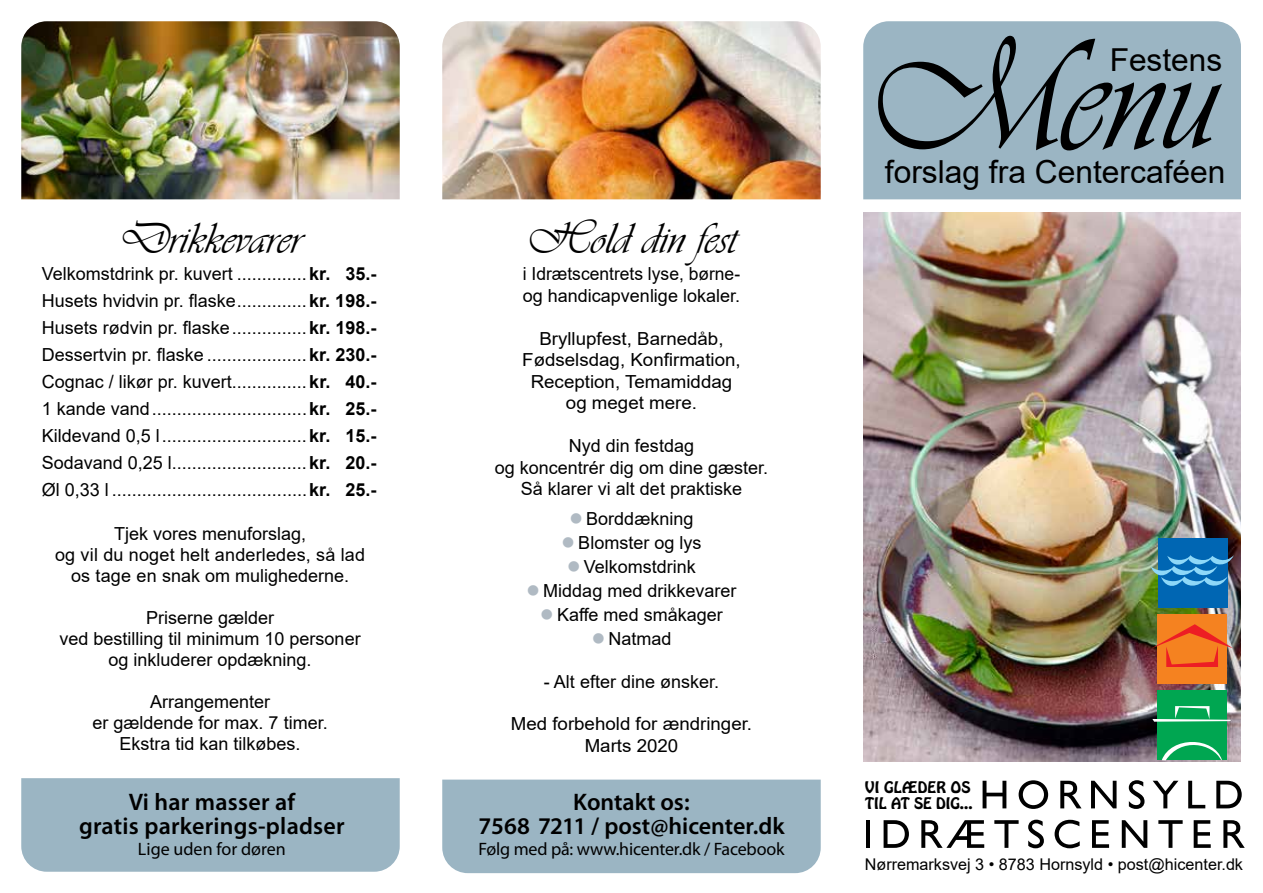
<style>
.page{position:relative;width:1263px;height:893px;background:#fff}
.page>*{position:absolute;margin:0;border:0;box-sizing:border-box;transform-origin:0 0}
.t1{font:163.5px "Vivaldii";color:#000;scale:.91 1}
.t2{font:45px "Vivaldii";color:#000}
.t3{font:31.8px "Arial";color:#000}
.t4{font:31.65px "Arial";color:#000}
.t5{font:600 24px/24px "Myriad Pro";letter-spacing:.005em;color:#000;text-align:center}
.t6{font:18px/27px "Arial";color:#000;text-align:center}
.t7{font:18px/21.6px "Arial";color:#000;text-align:center;scale:1.04 1}
.t8{font:18px "Myriad Pro";letter-spacing:-.01em;color:#000}
.t9{font:16.2px "Arial";color:#000}
.t10{font:14.1px "Hobo Std";color:#000}
.t11{font:14.1px "Hobo Std";letter-spacing:.02em;color:#000}
.s1{font-weight:700}
.s2{color:#b0bac3}
</style>
<div class="page">
<img style="left:863px;top:213px;width:378px;height:549px">
<img style="left:21px;top:21px;width:379px;height:178px">
<div style="left:1157px;top:538px;width:70px;height:70px;background:#0066b3"></div>
<div style="left:1157px;top:614px;width:70px;height:70px;background:#f58220"></div>
<div style="left:1157px;top:690px;width:70px;height:70px;background:#00a651"></div>
<svg style="left:1151px;top:555px;width:83px;height:36px"></svg>
<svg style="left:1151px;top:624px;width:82px;height:43px"></svg>
<svg style="left:1152px;top:706px;width:79px;height:16px"></svg>
<svg style="left:1162px;top:742px;width:60px;height:18px"></svg>
<svg style="left:982px;top:781px;width:24px;height:27px"></svg>
<svg style="left:1018px;top:780px;width:30px;height:29px"></svg>
<svg style="left:1060px;top:781px;width:21px;height:27px"></svg>
<svg style="left:1091px;top:781px;width:25px;height:27px"></svg>
<svg style="left:1129px;top:780px;width:15px;height:29px"></svg>
<svg style="left:1153px;top:781px;width:25px;height:27px"></svg>
<svg style="left:1188px;top:781px;width:17px;height:27px"></svg>
<svg style="left:1216px;top:781px;width:26px;height:27px"></svg>
<hr style="left:866px;top:820px;width:4px;height:28px;background:#000">
<svg style="left:883px;top:820px;width:26px;height:28px"></svg>
<svg style="left:921px;top:820px;width:63px;height:28px"></svg>
<svg style="left:994px;top:820px;width:24px;height:28px"></svg>
<svg style="left:1028px;top:820px;width:16px;height:28px"></svg>
<svg style="left:1054px;top:820px;width:26px;height:28px"></svg>
<svg style="left:1092px;top:820px;width:17px;height:28px"></svg>
<svg style="left:1122px;top:820px;width:25px;height:28px"></svg>
<svg style="left:1158px;top:820px;width:25px;height:28px"></svg>
<svg style="left:1194px;top:820px;width:17px;height:28px"></svg>
<svg style="left:1223px;top:820px;width:22px;height:28px"></svg>
<img style="left:442px;top:21px;width:379px;height:178px">
<div style="left:442px;top:780px;width:379px;height:93px;background:#9bb5c3"></div>
<div style="left:863px;top:21px;width:378px;height:178px;background:#9bb5c3"></div>
<div style="left:21px;top:778px;width:379px;height:94px;background:#9bb5c3"></div>
<h2 class="t2" style="left:119px;top:213px;width:185px">Drikkevarer</h2>
<p class="t6" style="left:42px;top:260px;width:336px;text-align:justify">Velkomstdrink pr. kuvert ..............<span class="s1">kr. 35.- </span>Husets hvidvin pr. flaske..............<span class="s1">kr. 198.- </span>Husets rødvin pr. flaske...............<span class="s1">kr. 198.- </span>Dessertvin pr. flaske ....................<span class="s1">kr. 230.- </span>Cognac / likør pr. kuvert...............<span class="s1">kr. 40.- </span>1 kande vand...............................<span class="s1">kr. 25.- </span>Kildevand 0,5 l.............................<span class="s1">kr. 15.- </span>Sodavand 0,25 l...........................<span class="s1">kr. 20.- </span>Øl 0,33 l .......................................<span class="s1">kr. 25.-</span></p>
<p class="t6" style="left:55px;top:523px;width:312px;line-height:21px">Tjek vores menuforslag,<br>og vil du noget helt anderledes, så lad os tage en snak om mulighederne.</p>
<p class="t6" style="left:60px;top:607px;width:303px;line-height:21px">Priserne gælder<br>ved bestilling til minimum 10 personer og inkluderer opdækning.</p>
<p class="t6" style="left:93px;top:691px;width:237px;line-height:21px">Arrangementer<br>er gældende for max. 7 timer.<br>Ekstra tid kan tilkøbes.</p>
<h3 class="t5" style="left:79px;top:790px;width:267px">Vi har masser af<br>gratis parkerings-pladser</h3>
<p class="t8" style="left:138px;top:838px;width:149px">Lige uden for døren</p>
<h1 class="t1" style="left:865px;top:2px;width:387px">Menu</h1>
<h3 class="t4" style="left:1110px;top:38px;width:114px">Festens</h3>
<h2 class="t2" style="left:526px;top:213px;width:212px">Hold din fest</h2>
<p class="t6" style="left:523px;top:263px;width:219px;line-height:21.6px;text-align:left">i Idrætscentrets lyse, børne&shy;og handicapvenlige lokaler.</p>
<p class="t7" style="left:522px;top:327px;width:212px">Bryllupfest, Barnedåb,<br>Fødselsdag, Konfirmation,<br>Reception, Temamiddag og meget mere.</p>
<p class="t6" style="left:495px;top:435px;width:275px;line-height:21.6px">Nyd din festdag<br>og koncentrér dig om dine gæster.<br>Så klarer vi alt det praktiske</p>
<p class="t6" style="left:570px;top:505px;width:125px"><span class="s2">●</span> Borddækning</p>
<p class="t6" style="left:562px;top:529px;width:141px"><span class="s2">●</span> Blomster og lys</p>
<p class="t6" style="left:567px;top:553px;width:130px"><span class="s2">●</span> Velkomstdrink</p>
<p class="t6" style="left:527px;top:577px;width:211px"><span class="s2">●</span> Middag med drikkevarer</p>
<p class="t6" style="left:540px;top:601px;width:184px"><span class="s2">●</span> Kaffe med småkager</p>
<p class="t6" style="left:592px;top:625px;width:81px"><span class="s2">●</span> Natmad</p>
<p class="t6" style="left:544px;top:668px;width:177px">- Alt efter dine ønsker.</p>
<p class="t7" style="left:511px;top:713px;width:234px">Med forbehold for ændringer.<br>Marts 2020</p>
<h3 class="t3" style="left:885px;top:150px;width:342px">forslag fra Centercaféen</h3>
<p class="t11" style="left:865px;top:777px;width:107px">VI GLÆDER OS</p>
<h3 class="t5" style="left:573px;top:790px;width:118px">Kontakt os:</h3>
<p class="t10" style="left:865px;top:793px;width:109px">TIL AT SE DIG...</p>
<h3 class="t5" style="left:478px;top:814px;width:308px">7568 7211 / post@hicenter.dk</h3>
<p class="t8" style="left:478px;top:838px;width:308px">Følg med på: www.hicenter.dk / Facebook</p>
<p class="t9" style="left:865px;top:853px;width:380px">Nørremarksvej 3 • 8783 Hornsyld • post@hicenter.dk</p>
</div>
